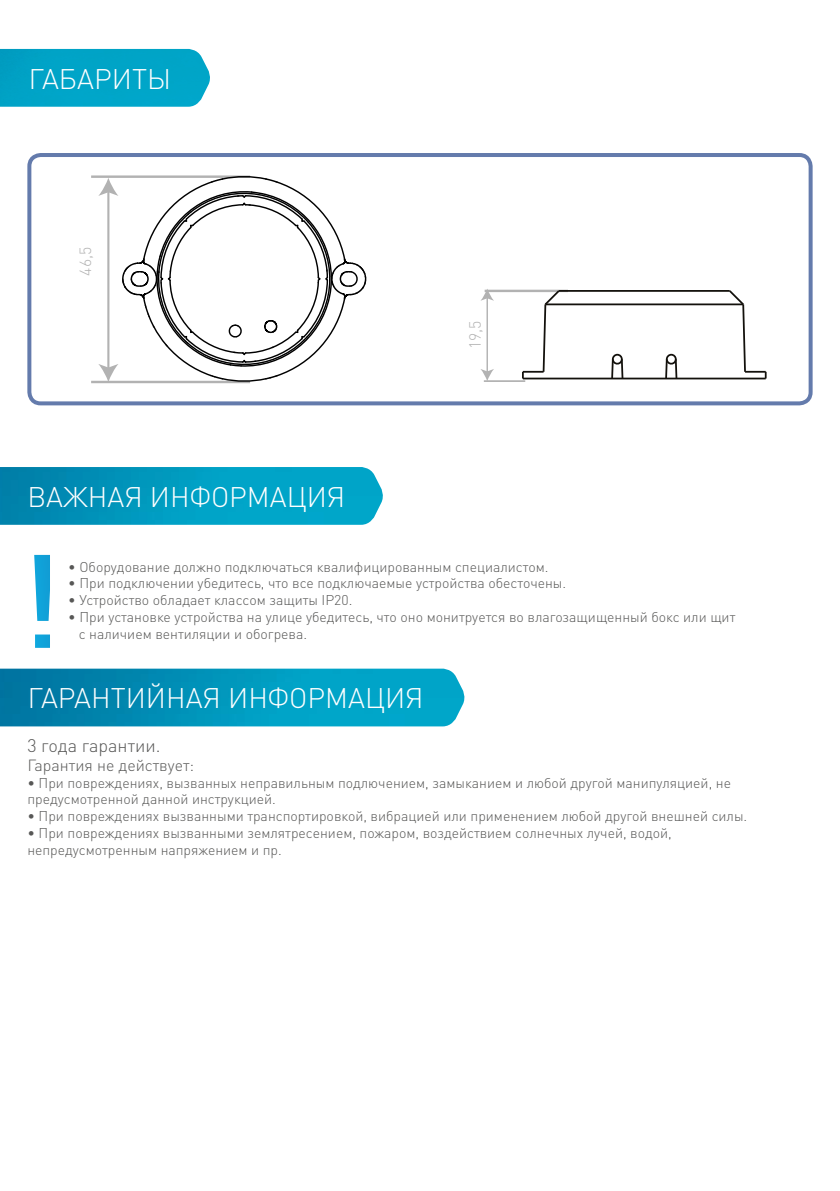
<style>
.page{position:relative;width:840px;height:1191px;background:#fff}
.page>*{position:absolute;margin:0;border:0;box-sizing:border-box;transform-origin:0 0}
.t1{font:300 28px "DIN Pro";color:#fff}
.t2{font:300 18px "DIN Pro";color:#575756}
.t3{font:300 16px "DIN Pro";color:#575756}
.t4{font:300 16px "DIN Pro";color:#b2b2b2}
.t5{font:300 14px/16.8px "DIN Pro";color:#575756}
</style>
<div class="page">
<div style="left:27px;top:153px;width:785px;height:252px;border:4px solid #647bac;border-radius:11px"></div>
<div style="left:0;top:49px;width:210px;height:58px;background:#00a4c7"></div>
<hr style="left:91px;top:175px;width:159px;height:3px;background:#b2b2b2">
<hr style="left:91px;top:381px;width:159px;height:2px;background:#b2b2b2">
<hr style="left:484px;top:290px;width:83px;height:2px;background:#b2b2b2">
<hr style="left:483px;top:380px;width:42px;height:2px;background:#b2b2b2">
<hr style="left:486px;top:297px;width:1px;height:75px;background:#b2b2b2">
<svg style="left:481px;top:289px;width:12px;height:12px"></svg>
<svg style="left:481px;top:369px;width:12px;height:12px"></svg>
<svg style="left:98px;top:176px;width:269px;height:206px"></svg>
<hr style="left:522px;top:377px;width:243px;height:2px;background:#13110c">
<hr style="left:558px;top:290px;width:171px;height:2px;background:#13110c">
<hr style="left:522px;top:371px;width:21px;height:2px;background:#13110c">
<hr style="left:744px;top:371px;width:21px;height:2px;background:#13110c">
<hr style="left:545px;top:303px;width:197px;height:2px;background:#13110c">
<svg style="left:541px;top:289px;width:20px;height:84px"></svg>
<svg style="left:726px;top:290px;width:20px;height:83px"></svg>
<div style="left:611px;top:354px;width:11px;height:10px;border:2px solid #13110c;border-radius:50%"></div>
<svg style="left:610px;top:357px;width:14px;height:23px"></svg>
<div style="left:665px;top:354px;width:11px;height:10px;border:2px solid #13110c;border-radius:50%"></div>
<svg style="left:663px;top:357px;width:15px;height:23px"></svg>
<img style="left:0;top:467px;width:383px;height:58px">
<img style="left:0;top:668px;width:465px;height:58px">
<svg style="left:34px;top:555px;width:16px;height:93px"></svg>
<h1 class="t1" style="left:28px;top:57px;width:144px">ГАБАРИТЫ</h1>
<p class="t4" style="left:73px;top:275px;width:30px;rotate:-90deg">46,5</p>
<h1 class="t1" style="left:27px;top:475px;width:319px">ВАЖНАЯ ИНФОРМАЦИЯ</h1>
<p class="t4" style="left:462px;top:349px;width:30px;rotate:-90deg">19,5</p>
<p class="t5" style="left:68px;top:557px;width:481px">• Оборудование должно подключаться квалифицированным специалистом.</p>
<p class="t5" style="left:68px;top:574px;width:499px">• При подключении убедитесь, что все подключаемые устройства обесточены.</p>
<p class="t5" style="left:68px;top:590px;width:285px">• Устройство обладает классом защиты IP20.</p>
<p class="t5" style="left:79px;top:607px;width:657px;text-indent:-10px">• При установке устройства на улице убедитесь, что оно монитруется во влагозащищенный бокс или щит c наличием вентиляции и обогрева.</p>
<h1 class="t1" style="left:27px;top:676px;width:397px">ГАРАНТИЙНАЯ ИНФОРМАЦИЯ</h1>
<p class="t2" style="left:27px;top:731px;width:134px">3 года гарантии.</p>
<p class="t3" style="left:27px;top:752px;width:168px">Гарантия не действует:</p>
<p class="t5" style="left:27px;top:773px;width:704px">• При повреждениях, вызванных неправильным подлючением, замыканием и любой другой манипуляцией, не предусмотренной данной инструкцией.</p>
<p class="t5" style="left:27px;top:806px;width:721px">• При повреждениях вызванными транспортировкой, вибрацией или применением любой другой внешней силы.</p>
<p class="t5" style="left:27px;top:823px;width:645px">• При повреждениях вызванными землятресением, пожаром, воздействием солнечных лучей, водой, непредусмотренным напряжением и пр.</p>
</div>
